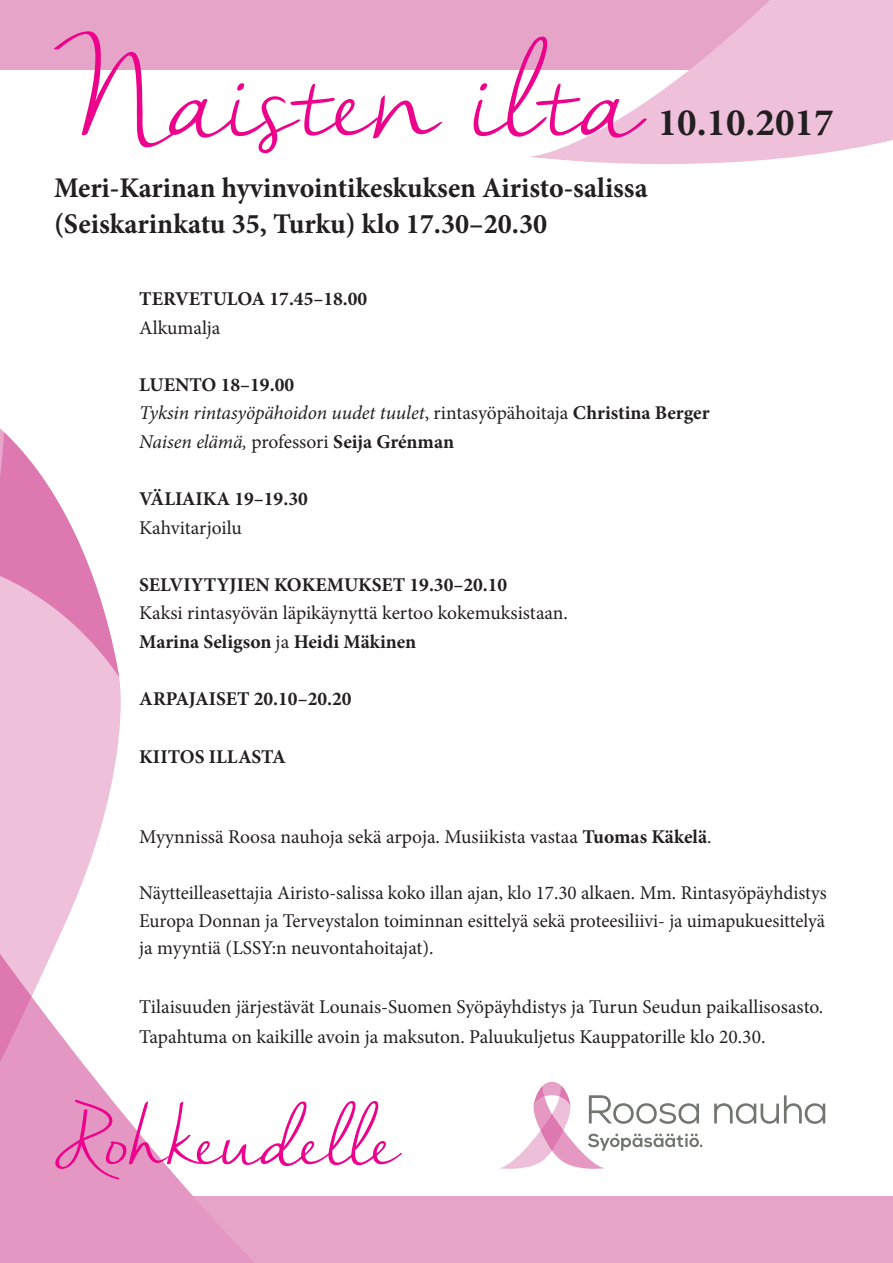
<style>
.page{position:relative;width:893px;height:1263px;background:#fff}
.page>*{position:absolute;margin:0;border:0;box-sizing:border-box;transform-origin:0 0}
.t1{font:117px "Nella Sue Demo";color:#ed028c;scale:.95 1}
.t2{font:75px "Nella Sue Demo";color:#ed028c}
.t3{font:700 39px "Minion Pro";color:#231f20}
.t4{font:700 28.5px "Minion Pro";color:#231f20}
.t5{font:19.5px/30px "Minion Pro";color:#231f20}
.t6{font:700 19.5px "Minion Pro";color:#231f20}
.t7{font:italic 19.5px "Minion Pro";letter-spacing:-.005em;color:#231f20}
.s1{font-style:normal}
.s2{font-weight:700;font-style:normal}
.s3{font-weight:400}
.s4{font-weight:700}
</style>
<div class="page">
<div style="left:15px;top:1196px;width:878px;height:67px;background:#e7a4c9"></div>
<div style="left:0;top:0;width:886px;height:70px;background:#e7a4c9"></div>
<svg style="left:0;top:428px;width:90px;height:141px"></svg>
<svg style="left:0;top:569px;width:553px;height:694px"></svg>
<svg style="left:530px;top:0;width:363px;height:164px;fill:#eec0da"></svg>
<svg style="left:499px;top:1082px;width:326px;height:87px"></svg>
<svg style="left:0;top:790px;width:32px;height:465px;background:#e6a3c9"></svg>
<p class="t1" style="left:54px;top:28px;width:616px">Naisten ilta</p>
<p class="t4" style="left:54px;top:168px;width:595px">Meri-Karinan hyvinvointikeskuksen Airisto-salissa</p>
<p class="t4" style="left:54px;top:204px;width:495px">(Seiskarinkatu 35, Turku) klo 17.30–20.30</p>
<p class="t3" style="left:658px;top:95px;width:177px">10.10.2017</p>
<p class="t6" style="left:139px;top:285px;width:230px">TERVETULOA 17.45–18.00</p>
<p class="t5" style="left:139px;top:313px;width:83px">Alkumalja</p>
<p class="t6" style="left:139px;top:371px;width:156px">LUENTO 18–19.00</p>
<p class="t7" style="left:139px;top:400px;width:572px">Tyksin rintasyöpähoidon uudet tuulet<span class="s1">, rintasyöpähoitaja</span> <span class="s2">Christina Berger</span></p>
<p class="t7" style="left:139px;top:428px;width:316px">Naisen elämä, <span class="s1">professori</span> <span class="s2">Seija Grénman</span></p>
<p class="t6" style="left:139px;top:485px;width:170px">VÄLIAIKA 19–19.30</p>
<p class="t5" style="left:139px;top:512px;width:104px">Kahvitarjoilu</p>
<p class="t6" style="left:139px;top:570px;width:370px">SELVIYTYJIEN KOKEMUKSET 19.30–20.10</p>
<p class="t5" style="left:139px;top:598px;width:430px">Kaksi rintasyövän läpikäynyttä kertoo kokemuksistaan.</p>
<p class="t6" style="left:139px;top:627px;width:279px">Marina Seligson <span class="s3">ja</span> Heidi Mäkinen</p>
<p class="t6" style="left:139px;top:684px;width:214px">ARPAJAISET 20.10–20.20</p>
<p class="t6" style="left:139px;top:743px;width:148px">KIITOS ILLASTA</p>
<p class="t5" style="left:139px;top:821px;width:574px">Myynnissä Roosa nauhoja sekä arpoja. Musiikista vastaa <span class="s4">Tuomas Käkelä</span>.</p>
<p class="t5" style="left:139px;top:878px;width:689px">Näytteilleasettajia Airisto-salissa koko illan ajan, klo 17.30 alkaen. Mm. Rintasyöpäyhdistys</p>
<p class="t5" style="left:139px;top:905px;width:687px">Europa Donnan ja Terveystalon toiminnan esittelyä sekä proteesiliivi- ja uimapukuesittelyä</p>
<p class="t5" style="left:139px;top:933px;width:296px">ja myyntiä (LSSY:n neuvontahoitajat).</p>
<p class="t5" style="left:139px;top:992px;width:686px">Tilaisuuden järjestävät Lounais-Suomen Syöpäyhdistys ja Turun Seudun paikallisosasto.<br>Tapahtuma on kaikille avoin ja maksuton. Paluukuljetus Kauppatorille klo 20.30.</p>
<p class="t2" style="left:55px;top:1095px;width:344px">Rohkeudelle</p>
</div>
